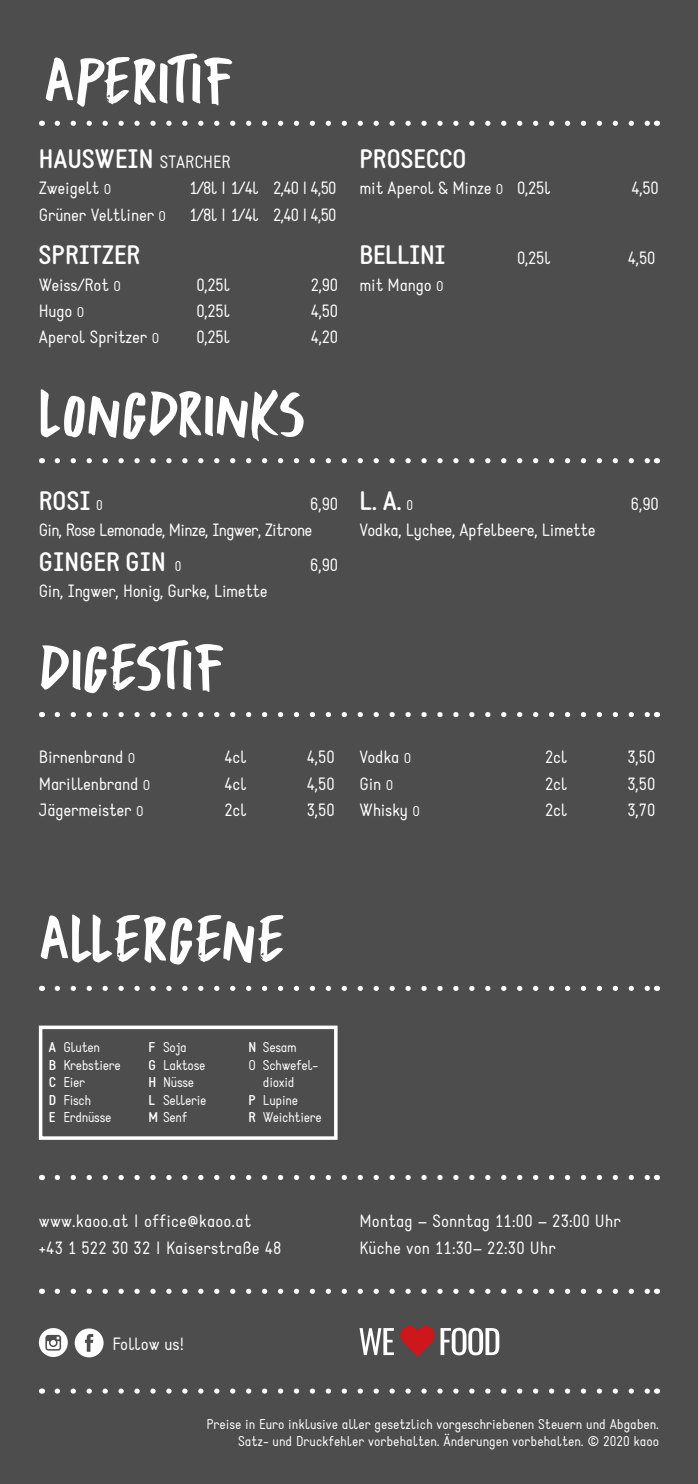
<style>
.page{position:relative;width:698px;height:1484px;background:#fff}
.page>*{position:absolute;margin:0;border:0;box-sizing:border-box;transform-origin:0 0}
.t1{font:64.75px "DK Buntaro";color:#fff}
.t2{font:700 26.25px "Static";color:#fff}
.t3{font:700 26.25px "Static";letter-spacing:-.02em;color:#fff}
.t4{font:17.5px "Static";letter-spacing:-.01em;color:#fff}
.t5{font:17.5px/26.2px "Static";letter-spacing:.01em;color:#fff}
.t6{font:17.5px/26.2px "Static";letter-spacing:-.04em;color:#fff}
.t7{font:14px/17.5px "Static";color:#fff;text-align:right}
.t8{font:14px/17.5px "Static";letter-spacing:-.02em;color:#fff}
.s1{font-weight:400;font-size:17.5px}
.s2{font-size:14px}
.s3{font-weight:400;font-size:14px}
.s4{font-weight:700}
</style>
<div class="page">
<div style="left:0;top:0;width:698px;height:1483px;background:#4d4d4d"></div>
<svg style="left:39px;top:1328px;width:29px;height:28px"></svg>
<svg style="left:75px;top:1328px;width:29px;height:29px"></svg>
<svg style="left:359px;top:1326px;width:140px;height:31px"></svg>
<div style="left:39px;top:1025px;width:298px;height:114px;border:4px solid #fff"></div>
<svg style="left:57px;top:121px;width:591px;height:5px"></svg>
<svg style="left:57px;top:458px;width:591px;height:5px"></svg>
<svg style="left:57px;top:712px;width:591px;height:5px"></svg>
<svg style="left:57px;top:985px;width:591px;height:5px"></svg>
<svg style="left:57px;top:1174px;width:591px;height:5px"></svg>
<svg style="left:57px;top:1288px;width:591px;height:5px"></svg>
<svg style="left:57px;top:1388px;width:591px;height:5px"></svg>
<h1 class="t1" style="left:44px;top:41px;width:192px">APERITIF</h1>
<h2 class="t2" style="left:39px;top:143px;width:193px">HAUSWEIN <span class="s1">STARCHER</span></h2>
<p class="t4" style="left:39px;top:178px;width:74px">Zweigelt <span class="s2">O</span></p>
<p class="t4" style="left:189px;top:178px;width:148px">1/8l | 1/4l 2,40 | 4,50</p>
<p class="t4" style="left:39px;top:204px;width:129px">Grüner Veltliner <span class="s2">O</span></p>
<p class="t4" style="left:189px;top:204px;width:148px">1/8l | 1/4l 2,40 | 4,50</p>
<h2 class="t2" style="left:39px;top:239px;width:103px">SPRITZER</h2>
<p class="t4" style="left:39px;top:274px;width:84px">Weiss/Rot <span class="s2">O</span></p>
<p class="t4" style="left:196px;top:274px;width:35px">0,25l</p>
<p class="t4" style="left:311px;top:274px;width:29px">2,90</p>
<p class="t4" style="left:39px;top:300px;width:47px">Hugo <span class="s2">O</span></p>
<p class="t4" style="left:196px;top:300px;width:35px">0,25l</p>
<p class="t4" style="left:311px;top:300px;width:29px">4,50</p>
<p class="t4" style="left:39px;top:326px;width:122px">Aperol Spritzer <span class="s2">O</span></p>
<p class="t4" style="left:196px;top:326px;width:35px">0,25l</p>
<p class="t4" style="left:311px;top:326px;width:29px">4,20</p>
<h1 class="t1" style="left:39px;top:373px;width:268px">LONGDRINKS</h1>
<h2 class="t2" style="left:39px;top:484px;width:65px">ROSI <span class="s3">0</span></h2>
<p class="t6" style="left:39px;top:491px;width:301px;text-indent:271px">6,90<br>Gin, Rose Lemonade, Minze, Ingwer, Zitrone</p>
<h2 class="t2" style="left:39px;top:546px;width:144px">GINGER GIN <span class="s3">0</span></h2>
<p class="t4" style="left:310px;top:554px;width:29px">6,90</p>
<p class="t4" style="left:39px;top:580px;width:230px">Gin, Ingwer, Honig, Gurke, Limette</p>
<h1 class="t1" style="left:39px;top:627px;width:188px">DIGESTIF</h1>
<h2 class="t2" style="left:359px;top:143px;width:109px">PROSECCO</h2>
<p class="t4" style="left:359px;top:178px;width:193px">mit Aperol &amp; Minze <span class="s2">O</span> 0,25l</p>
<p class="t4" style="left:631px;top:178px;width:29px">4,50</p>
<h2 class="t3" style="left:359px;top:239px;width:88px">BELLINI</h2>
<p class="t4" style="left:517px;top:248px;width:35px">0,25l</p>
<p class="t4" style="left:628px;top:248px;width:29px">4,50</p>
<p class="t4" style="left:359px;top:274px;width:86px">mit Mango <span class="s2">O</span></p>
<h2 class="t2" style="left:359px;top:484px;width:55px">L. A. <span class="s3">0</span></h2>
<p class="t4" style="left:631px;top:493px;width:29px">6,90</p>
<p class="t4" style="left:359px;top:519px;width:237px">Vodka, Lychee, Apfelbeere, Limette</p>
<p class="t4" style="left:39px;top:746px;width:98px">Birnenbrand <span class="s2">O</span></p>
<p class="t4" style="left:224px;top:746px;width:24px">4cl</p>
<p class="t4" style="left:307px;top:746px;width:29px">4,50</p>
<p class="t4" style="left:39px;top:773px;width:113px">Marillenbrand <span class="s2">O</span></p>
<p class="t4" style="left:224px;top:773px;width:24px">4cl</p>
<p class="t4" style="left:307px;top:773px;width:29px">4,50</p>
<p class="t4" style="left:39px;top:799px;width:106px">Jägermeister <span class="s2">O</span></p>
<p class="t4" style="left:224px;top:799px;width:24px">2cl</p>
<p class="t4" style="left:307px;top:799px;width:29px">3,50</p>
<p class="t4" style="left:359px;top:746px;width:53px">Vodka <span class="s2">O</span></p>
<p class="t4" style="left:545px;top:746px;width:24px">2cl</p>
<p class="t4" style="left:627px;top:746px;width:29px">3,50</p>
<p class="t4" style="left:359px;top:773px;width:35px">Gin <span class="s2">O</span></p>
<p class="t4" style="left:545px;top:773px;width:24px">2cl</p>
<p class="t4" style="left:627px;top:773px;width:29px">3,50</p>
<p class="t4" style="left:359px;top:799px;width:62px">Whisky <span class="s2">O</span></p>
<p class="t4" style="left:545px;top:799px;width:24px">2cl</p>
<p class="t4" style="left:627px;top:799px;width:29px">3,70</p>
<h1 class="t1" style="left:39px;top:898px;width:248px">ALLERGENE</h1>
<p class="t8" style="left:49px;top:1039px;width:74px"><span class="s4">A</span> Gluten<br><span class="s4">B</span> Krebstiere<br><span class="s4">C</span> Eier<br><span class="s4">D</span> Fisch<br><span class="s4">E</span> Erdnüsse</p>
<p class="t8" style="left:149px;top:1039px;width:59px"><span class="s4">F</span> Soja<br><span class="s4">G</span> Laktose<br><span class="s4">H</span> Nüsse<br><span class="s4">L</span> Sellerie<br><span class="s4">M</span> Senf</p>
<p class="t7" style="left:248px;top:1039px;width:50px"><span class="s4">N</span> Sesam</p>
<p class="t8" style="left:248px;top:1056px;width:71px">O Schwefel-</p>
<p class="t7" style="left:263px;top:1074px;width:33px">dioxid</p>
<p class="t7" style="left:248px;top:1091px;width:51px"><span class="s4">P</span> Lupine</p>
<p class="t8" style="left:248px;top:1109px;width:75px"><span class="s4">R</span> Weichtiere</p>
<p class="t5" style="left:39px;top:1208px;width:244px">www.kaoo.at | office@kaoo.at<br>+43 1 522 30 32 | Kaiserstraße 48</p>
<p class="t5" style="left:359px;top:1208px;width:263px">Montag – Sonntag 11:00 – 23:00 Uhr<br>Küche von 11:30– 22:30 Uhr</p>
<p class="t4" style="left:112px;top:1333px;width:74px">Follow us!</p>
<p class="t7" style="left:206px;top:1415px;width:454px">Preise in Euro inklusive aller gesetzlich vorgeschriebenen Steuern und Abgaben.<br>Satz- und Druckfehler vorbehalten. Änderungen vorbehalten. © 2020 kaoo</p>
</div>
